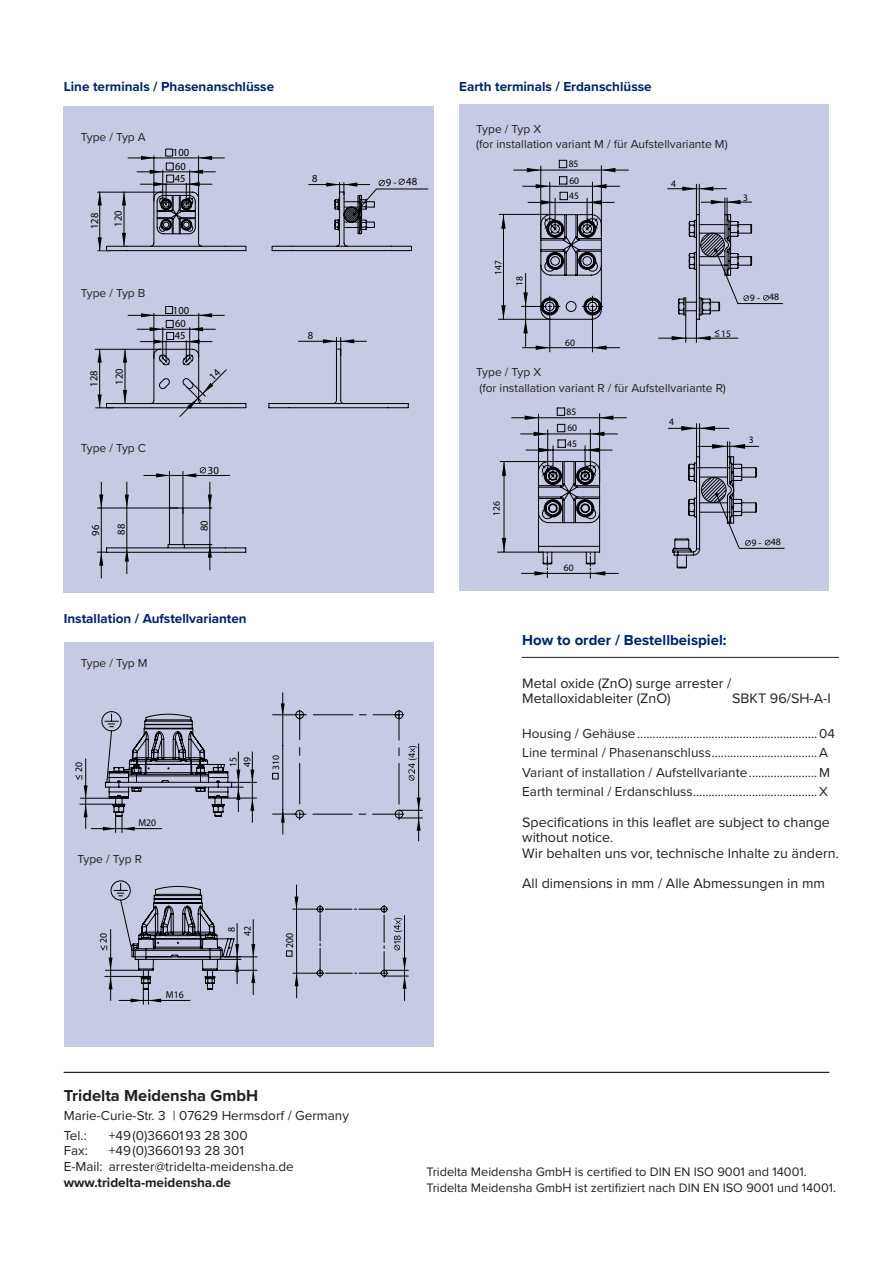
<style>
.page{position:relative;width:893px;height:1263px;background:#fff}
.page>*{position:absolute;margin:0;border:0;box-sizing:border-box;transform-origin:0 0}
.Einf__Abs{font:700 16.5px "Proxima Nova";color:#231f20}
.Einf__Abs-2{font:700 15px "Proxima Nova";color:#002368}
.Einf__Abs-3{font:14.25px "Proxima Nova";color:#231f20}
.Einf__Abs-4{font:13.5px "Proxima Nova";color:#231f20}
.Einf__Abs-5{font:700 13.5px "Proxima Nova";color:#002368}
.Einf__Abs-6{font:700 13.5px "Proxima Nova";color:#231f20}
.Einf__Abs-7{font:12.75px "Proxima Nova";color:#231f20}
.Einf__Abs-8{font:12px/15.3px "Proxima Nova";color:#231f20}
.t1{font:10.8px "Myriad Pro";color:#000}
.t2{font:10.8px "Myriad Pro";color:#000;scale:.96 1}
.t3{font:10.5px "Myriad Pro";color:#000;scale:.92 1}
.t4{font:10.05px/14px "Myriad Pro";color:#000}
.t5{font:9.9px "Myriad Pro";color:#000}
.t6{font:9.75px "Myriad Pro";color:#000}
</style>
<div class="page">
<div style="left:64px;top:106px;width:370px;height:486px;background:#c7cae4"></div>
<div style="left:459px;top:105px;width:370px;height:486px;background:#c7cae4"></div>
<div style="left:64px;top:642px;width:370px;height:404px;background:#c7cae4"></div>
<hr style="left:253px;top:920px;width:1px;height:37px;background:#000">
<svg style="left:251px;top:944px;width:4px;height:51px"></svg>
<hr style="left:225px;top:956px;width:32px;height:1px;background:#000">
<hr style="left:205px;top:970px;width:52px;height:1px;background:#000">
<svg style="left:100px;top:880px;width:141px;height:124px"></svg>
<hr style="left:282px;top:693px;width:1px;height:53px;background:#000">
<svg style="left:75px;top:703px;width:347px;height:138px"></svg>
<svg style="left:286px;top:885px;width:122px;height:115px"></svg>
<hr style="left:376px;top:189px;width:52px;height:1px;background:#000">
<svg style="left:97px;top:467px;width:149px;height:111px"></svg>
<hr style="left:95px;top:349px;width:66px;height:1px;background:#000">
<svg style="left:268px;top:337px;width:141px;height:71px"></svg>
<svg style="left:501px;top:218px;width:5px;height:11px"></svg>
<svg style="left:501px;top:305px;width:5px;height:14px"></svg>
<hr style="left:499px;top:214px;width:52px;height:1px;background:#000">
<hr style="left:498px;top:319px;width:52px;height:1px;background:#000">
<hr style="left:503px;top:215px;width:1px;height:104px;background:#000">
<hr style="left:549px;top:308px;width:1px;height:44px;background:#000">
<hr style="left:592px;top:308px;width:1px;height:44px;background:#000">
<hr style="left:738px;top:303px;width:45px;height:1px;background:#000">
<svg style="left:763px;top:295px;width:6px;height:6px"></svg>
<svg style="left:502px;top:462px;width:4px;height:14px"></svg>
<svg style="left:502px;top:538px;width:4px;height:14px"></svg>
<hr style="left:500px;top:461px;width:48px;height:1px;background:#000">
<hr style="left:497px;top:552px;width:46px;height:1px;background:#000">
<hr style="left:504px;top:462px;width:1px;height:90px;background:#000">
<hr style="left:739px;top:548px;width:45px;height:1px;background:#000">
<svg style="left:765px;top:540px;width:5px;height:5px"></svg>
<svg style="left:514px;top:160px;width:238px;height:190px"></svg>
<svg style="left:512px;top:408px;width:247px;height:170px"></svg>
<svg style="left:97px;top:149px;width:315px;height:103px"></svg>
<hr style="left:522px;top:657px;width:317px;height:1px;background:#231f20">
<hr style="left:64px;top:1072px;width:765px;height:1px;background:#231f20">
<svg style="left:96px;top:306px;width:150px;height:111px"></svg>
<p class="Einf__Abs-5" style="left:64px;top:76px;width:212px">Line terminals / Phasenanschlüsse</p>
<p class="Einf__Abs-5" style="left:459px;top:76px;width:194px">Earth terminals / Erdanschlüsse</p>
<p class="Einf__Abs-8" style="left:81px;top:129px;width:67px">Type / Typ A</p>
<p class="t1" style="left:88px;top:229px;width:18px;rotate:-90deg">128</p>
<p class="t1" style="left:112px;top:227px;width:18px;rotate:-90deg">120</p>
<p class="Einf__Abs-8" style="left:81px;top:285px;width:66px">Type / Typ B</p>
<p class="t1" style="left:87px;top:387px;width:18px;rotate:-90deg">128</p>
<p class="t1" style="left:113px;top:385px;width:18px;rotate:-90deg">120</p>
<p class="Einf__Abs-8" style="left:81px;top:440px;width:67px">Type / Typ C</p>
<p class="t1" style="left:89px;top:535px;width:12px;rotate:-90deg">96</p>
<p class="t1" style="left:114px;top:535px;width:12px;rotate:-90deg">88</p>
<p class="t2" style="left:173px;top:146px;width:18px">100</p>
<p class="t2" style="left:175px;top:160px;width:13px">60</p>
<p class="t2" style="left:175px;top:172px;width:13px">45</p>
<p class="t2" style="left:173px;top:303px;width:18px">100</p>
<p class="t2" style="left:175px;top:317px;width:13px">60</p>
<p class="t2" style="left:312px;top:172px;width:7px">8</p>
<p class="t1" style="left:386px;top:175px;width:33px">9 - 48</p>
<p class="t2" style="left:175px;top:329px;width:13px">45</p>
<p class="t2" style="left:308px;top:329px;width:7px">8</p>
<p class="t1" style="left:208px;top:464px;width:13px">30</p>
<p class="t1" style="left:198px;top:531px;width:12px;rotate:-90deg">80</p>
<p class="Einf__Abs-5" style="left:64px;top:608px;width:185px">Installation / Aufstellvarianten</p>
<p class="Einf__Abs-8" style="left:81px;top:655px;width:68px">Type / Typ M</p>
<p class="t4" style="left:72px;top:772px;width:12px;rotate:-90deg">20</p>
<p class="t4" style="left:138px;top:816px;width:19px">M20</p>
<p class="Einf__Abs-8" style="left:77px;top:851px;width:66px">Type / Typ R</p>
<p class="t4" style="left:96px;top:943px;width:12px;rotate:-90deg">20</p>
<p class="t4" style="left:166px;top:987px;width:19px">M16</p>
<p class="t4" style="left:226px;top:767px;width:12px;rotate:-90deg">15<br>49</p>
<p class="t6" style="left:270px;top:770px;width:17px;rotate:-90deg">310</p>
<p class="t4" style="left:224px;top:932px;width:7px;rotate:-90deg">8</p>
<p class="t4" style="left:240px;top:936px;width:12px;rotate:-90deg">42</p>
<p class="t3" style="left:283px;top:948px;width:18px;rotate:-90deg">200</p>
<p class="Einf__Abs-8" style="left:476px;top:121px;width:253px">Type / Typ X<br>(for installation variant M / für Aufstellvariante M)</p>
<p class="t5" style="left:569px;top:158px;width:11px">85</p>
<p class="t5" style="left:569px;top:174px;width:11px">60</p>
<p class="t5" style="left:569px;top:190px;width:11px">45</p>
<p class="t5" style="left:671px;top:178px;width:6px">4</p>
<p class="t5" style="left:743px;top:191px;width:6px">3</p>
<p class="t5" style="left:492px;top:275px;width:16px;rotate:-90deg">147</p>
<p class="t5" style="left:513px;top:286px;width:11px;rotate:-90deg">18</p>
<p class="t5" style="left:565px;top:336px;width:11px">60</p>
<p class="t5" style="left:721px;top:327px;width:11px">15</p>
<p class="Einf__Abs-8" style="left:476px;top:364px;width:251px">Type / Typ X<br>(for installation variant R / für Aufstellvariante R)</p>
<p class="t5" style="left:567px;top:406px;width:11px">85</p>
<p class="t5" style="left:567px;top:422px;width:11px">60</p>
<p class="t5" style="left:567px;top:438px;width:11px">45</p>
<p class="t5" style="left:669px;top:415px;width:6px">4</p>
<p class="t5" style="left:750px;top:291px;width:31px">9 - 48</p>
<p class="t5" style="left:749px;top:434px;width:6px">3</p>
<p class="t5" style="left:490px;top:516px;width:16px;rotate:-90deg">126</p>
<p class="t5" style="left:564px;top:562px;width:11px">60</p>
<p class="t5" style="left:751px;top:536px;width:31px">9 - 48</p>
<p class="Einf__Abs-2" style="left:522px;top:629px;width:206px">How to order / Bestellbeispiel:</p>
<p class="Einf__Abs-3" style="left:522px;top:672px;width:211px">Metal oxide (ZnO) surge arrester /</p>
<p class="Einf__Abs-3" style="left:522px;top:688px;width:150px">Metalloxidableiter (ZnO)</p>
<p class="Einf__Abs-3" style="left:732px;top:688px;width:100px">SBKT 96/SH-A-I</p>
<p class="Einf__Abs-4" style="left:522px;top:723px;width:314px">Housing / Gehäuse..........................................................04</p>
<p class="Einf__Abs-4" style="left:522px;top:743px;width:307px">Line terminal / Phasenanschluss..................................A</p>
<p class="Einf__Abs-4" style="left:522px;top:762px;width:309px">Variant of installation / Aufstellvariante...................... M</p>
<p class="Einf__Abs-4" style="left:522px;top:782px;width:307px">Earth terminal / Erdanschluss........................................X</p>
<p class="Einf__Abs-3" style="left:522px;top:812px;width:309px">Specifications in this leaflet are subject to change</p>
<p class="Einf__Abs-3" style="left:522px;top:827px;width:93px">without notice.</p>
<p class="Einf__Abs-3" style="left:522px;top:842px;width:318px">Wir behalten uns vor, technische Inhalte zu ändern.</p>
<p class="Einf__Abs-3" style="left:522px;top:873px;width:304px">All dimensions in mm / Alle Abmessungen in mm</p>
<p class="Einf__Abs" style="left:64px;top:1083px;width:196px">Tridelta Meidensha GmbH</p>
<p class="Einf__Abs-4" style="left:64px;top:1105px;width:287px">Marie-Curie-Str. 3 | 07629 Hermsdorf / Germany</p>
<p class="Einf__Abs-4" style="left:64px;top:1125px;width:24px">Tel.:</p>
<p class="Einf__Abs-4" style="left:109px;top:1125px;width:140px">+49(0)3660193 28 300</p>
<p class="Einf__Abs-4" style="left:64px;top:1140px;width:26px">Fax:</p>
<p class="Einf__Abs-4" style="left:109px;top:1140px;width:137px">+49(0)3660193 28 301</p>
<p class="Einf__Abs-4" style="left:64px;top:1157px;width:232px">E-Mail: arrester@tridelta-meidensha.de</p>
<p class="Einf__Abs-6" style="left:64px;top:1172px;width:169px">www.tridelta-meidensha.de</p>
<p class="Einf__Abs-7" style="left:426px;top:1162px;width:382px">Tridelta Meidensha GmbH is certified to DIN EN ISO 9001 and 14001.</p>
<p class="Einf__Abs-7" style="left:426px;top:1178px;width:411px">Tridelta Meidensha GmbH ist zertifiziert nach DIN EN ISO 9001 und 14001.</p>
</div>
